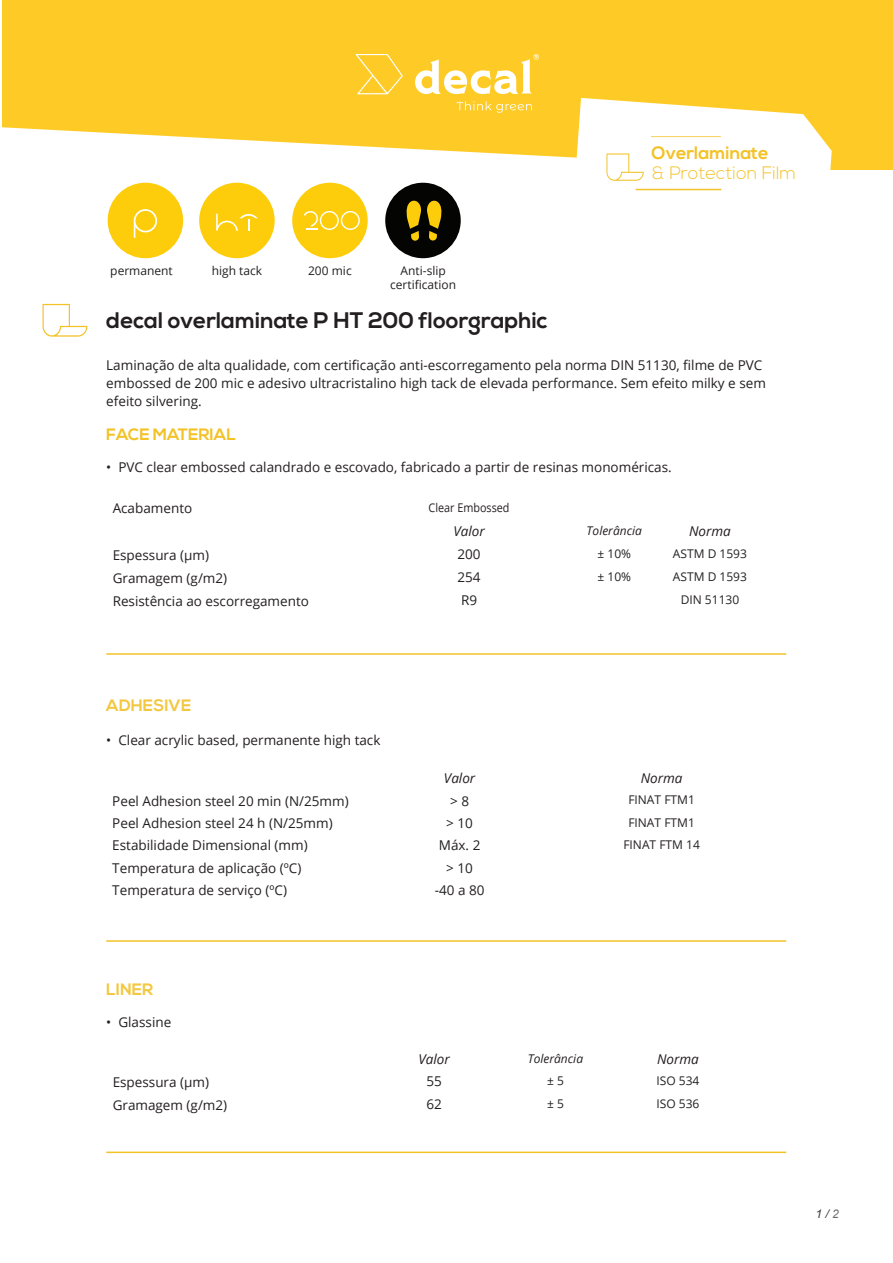
<style>
.page{position:relative;width:893px;height:1263px;background:#fff}
.page>*{position:absolute;margin:0;border:0;box-sizing:border-box;transform-origin:0 0}
.t1{font:700 22.5px "Nexa";color:#231f20}
.t2{font:300 18px "Nexa";color:#f3c227}
.t3{font:700 18px "Nexa";color:#f3c227}
.t4{font:700 16.5px "Nexa";color:#f4c740}
.t5{font:700 16.5px "Nexa";color:#f3c227}
.t6{font:13.5px/18px "Open Sans";color:#231f20}
.t7{font:italic 13.5px "Open Sans";color:#231f20}
.t8{font:12px/13.5px "Open Sans";color:#231f20;text-align:center}
.t9{font:italic 12px "Open Sans";color:#231f20}
.t10{font:12px "Open Sans";color:#231f20;scale:.9 1}
.t11{font:italic 12px "Arial";color:#3e3e3f}
.s1{color:#6c6d70}
</style>
<div class="page">
<div style="left:3px;top:0;width:890px;height:169px;background:#fecb26"></div>
<svg style="left:2px;top:127px;width:558px;height:70px;fill:#fff"></svg>
<svg style="left:560px;top:98px;width:272px;height:93px;fill:#fff"></svg>
<hr style="left:635px;top:189px;width:86px;height:1px;background:#f3c227">
<svg style="left:651px;top:136px;width:70px;height:1px"></svg>
<svg style="left:606px;top:153px;width:38px;height:28px"></svg>
<svg style="left:456px;top:101px;width:76px;height:12px"></svg>
<svg style="left:356px;top:54px;width:47px;height:40px"></svg>
<svg style="left:415px;top:54px;width:124px;height:40px"></svg>
<hr style="left:106px;top:653px;width:680px;height:2px;background:#f3c227">
<hr style="left:106px;top:940px;width:680px;height:2px;background:#f3c227">
<hr style="left:106px;top:1151px;width:680px;height:2px;background:#f3c227">
<div style="left:108px;top:183px;width:75px;height:75px;background:#fdcd0b;border-radius:50%"></div>
<svg style="left:134px;top:209px;width:24px;height:29px"></svg>
<div style="left:199px;top:183px;width:76px;height:75px;background:#fdcd0b;border-radius:50%"></div>
<svg style="left:216px;top:213px;width:42px;height:18px"></svg>
<div style="left:292px;top:183px;width:76px;height:75px;background:#fdcd0b;border-radius:50%"></div>
<svg style="left:304px;top:211px;width:56px;height:19px"></svg>
<svg style="left:43px;top:304px;width:44px;height:33px"></svg>
<div style="left:385px;top:183px;width:76px;height:75px;background:#040503;border-radius:50%"></div>
<svg style="left:427px;top:200px;width:15px;height:41px"></svg>
<svg style="left:406px;top:200px;width:15px;height:41px"></svg>
<p class="t8" style="left:110px;top:264px;width:64px">permanent</p>
<p class="t8" style="left:212px;top:264px;width:52px">high tack</p>
<p class="t8" style="left:390px;top:264px;width:67px">Anti-slip certification</p>
<p class="t8" style="left:308px;top:264px;width:45px">200 mic</p>
<h1 class="t1" style="left:106px;top:307px;width:443px">decal overlaminate P HT 200 floorgraphic</h1>
<h2 class="t3" style="left:652px;top:143px;width:119px">Overlaminate</h2>
<h2 class="t2" style="left:652px;top:162px;width:146px">&amp; Protection Film</h2>
<p class="t6" style="left:106px;top:355px;width:661px">Laminação de alta qualidade, com certificação anti-escorregamento pela norma DIN 51130, filme de PVC embossed de 200 mic e adesivo ultracristalino high tack de elevada performance. Sem efeito milky e sem efeito silvering.</p>
<p class="t5" style="left:106px;top:425px;width:131px">FACE MATERIAL</p>
<p class="t6" style="left:106px;top:458px;width:567px">• PVC clear embossed calandrado e escovado, fabricado a partir de resinas monoméricas.</p>
<p class="t6" style="left:113px;top:499px;width:81px">Acabamento</p>
<p class="t10" style="left:429px;top:499px;width:91px">Clear Embossed</p>
<p class="t7" style="left:453px;top:522px;width:33px">Valor</p>
<p class="t9" style="left:587px;top:522px;width:57px">Tolerância</p>
<p class="t7" style="left:689px;top:522px;width:43px">Norma</p>
<p class="t6" style="left:113px;top:545px;width:98px">Espessura (µm)</p>
<p class="t6" style="left:457px;top:545px;width:25px">200</p>
<p class="t8" style="left:597px;top:547px;width:35px">± 10%</p>
<p class="t8" style="left:673px;top:547px;width:76px">ASTM D 1593</p>
<p class="t6" style="left:113px;top:568px;width:116px">Gramagem (g/m2)</p>
<p class="t6" style="left:457px;top:568px;width:25px">254</p>
<p class="t8" style="left:597px;top:570px;width:35px">± 10%</p>
<p class="t8" style="left:673px;top:570px;width:76px">ASTM D 1593</p>
<p class="t6" style="left:113px;top:591px;width:198px">Resistência ao escorregamento</p>
<p class="t6" style="left:461px;top:591px;width:18px">R9</p>
<p class="t8" style="left:681px;top:593px;width:60px">DIN 51130</p>
<p class="t4" style="left:106px;top:695px;width:87px">ADHESIVE</p>
<p class="t6" style="left:106px;top:730px;width:276px">• Clear acrylic based, permanente high tack</p>
<p class="t7" style="left:444px;top:769px;width:33px">Valor</p>
<p class="t7" style="left:641px;top:769px;width:43px">Norma</p>
<p class="t6" style="left:112px;top:791px;width:238px">Peel Adhesion steel 20 min (N/25mm)</p>
<p class="t6" style="left:450px;top:791px;width:20px">&gt; 8</p>
<p class="t8" style="left:628px;top:793px;width:68px">FINAT FTM1</p>
<p class="t6" style="left:112px;top:814px;width:222px">Peel Adhesion steel 24 h (N/25mm)</p>
<p class="t6" style="left:446px;top:814px;width:28px">&gt; 10</p>
<p class="t8" style="left:628px;top:815px;width:68px">FINAT FTM1</p>
<p class="t6" style="left:112px;top:836px;width:197px">Estabilidade Dimensional (mm)</p>
<p class="t6" style="left:439px;top:836px;width:43px">Máx. 2</p>
<p class="t8" style="left:623px;top:838px;width:78px">FINAT FTM 14</p>
<p class="t6" style="left:112px;top:858px;width:191px">Temperatura de aplicação (ºC)</p>
<p class="t6" style="left:446px;top:858px;width:28px">&gt; 10</p>
<p class="t6" style="left:112px;top:881px;width:176px">Temperatura de serviço (ºC)</p>
<p class="t6" style="left:435px;top:881px;width:51px">-40 a 80</p>
<p class="t4" style="left:106px;top:980px;width:49px">LINER</p>
<p class="t6" style="left:106px;top:1013px;width:67px">• Glassine</p>
<p class="t7" style="left:418px;top:1050px;width:33px">Valor</p>
<p class="t9" style="left:528px;top:1050px;width:57px">Tolerância</p>
<p class="t7" style="left:657px;top:1050px;width:43px">Norma</p>
<p class="t6" style="left:113px;top:1072px;width:98px">Espessura (µm)</p>
<p class="t6" style="left:426px;top:1072px;width:17px">55</p>
<p class="t8" style="left:547px;top:1074px;width:18px">± 5</p>
<p class="t8" style="left:656px;top:1074px;width:44px">ISO 534</p>
<p class="t6" style="left:113px;top:1095px;width:116px">Gramagem (g/m2)</p>
<p class="t6" style="left:426px;top:1095px;width:17px">62</p>
<p class="t8" style="left:547px;top:1097px;width:18px">± 5</p>
<p class="t8" style="left:656px;top:1097px;width:44px">ISO 536</p>
<p class="t11" style="left:816px;top:1206px;width:25px">1 / <span class="s1">2</span></p>
</div>
